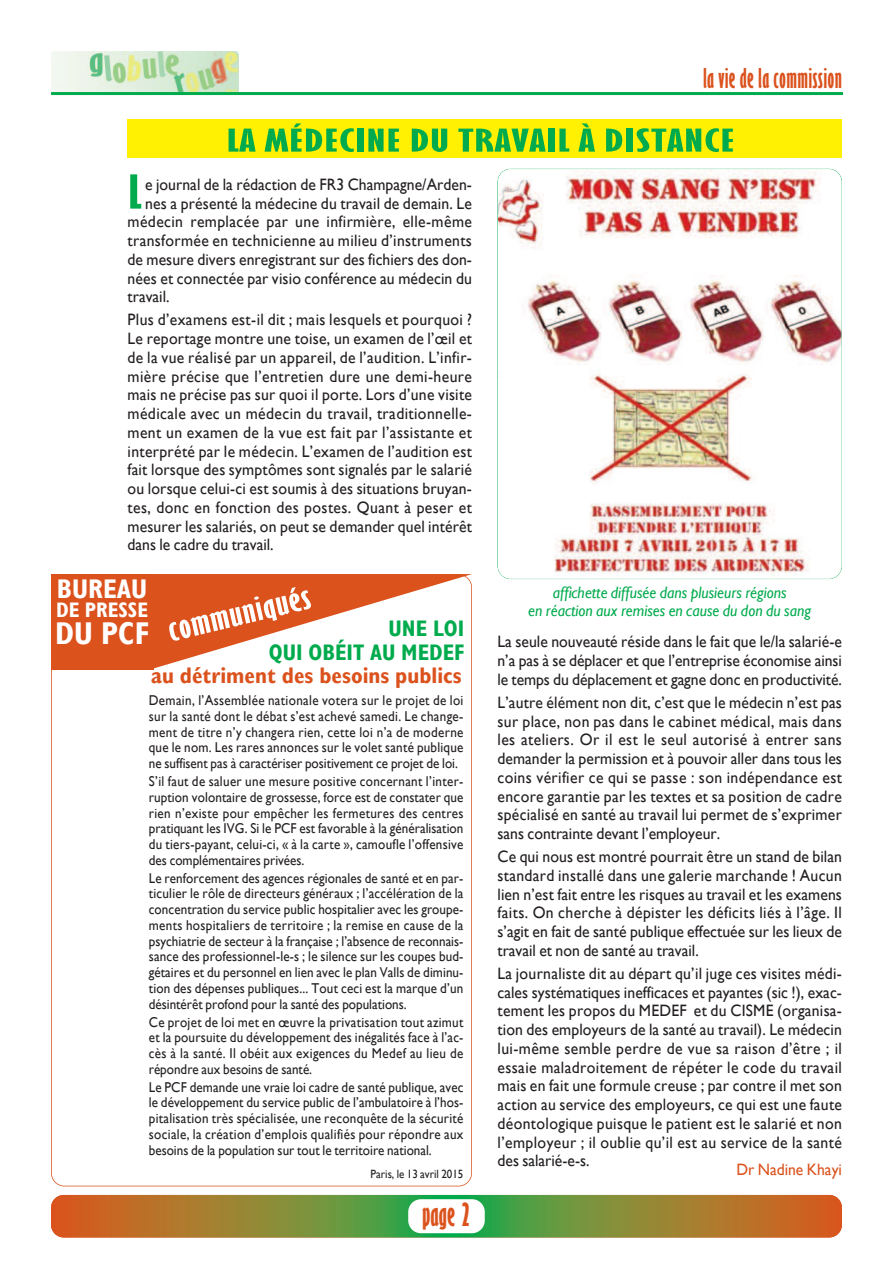
<style>
.page{position:relative;width:893px;height:1263px;background:#fff}
.page>*{position:absolute;margin:0;border:0;box-sizing:border-box;transform-origin:0 0}
.t1{font:700 extra-condensed 51.3px "Giltus D";color:#00ab4d;scale:1.5 1}
.t2{font:700 extra-condensed 36px "Giltus D";color:#fff;scale:1.5 1}
.t3{font:700 extra-condensed 36px "Giltus D";color:#db521d}
.t4{font:700 extra-condensed 34.5px "Giltus D";color:#00ab4d;scale:2 1}
.t5{font:700 condensed 31.5px "Gill Sans";color:#fff}
.t6{font:700 extra-condensed 30px "Giltus D";letter-spacing:.01em;color:#db521d}
.t7{font:700 condensed 27px "Gill Sans";color:#fff}
.t8{font:700 condensed 22.5px "Gill Sans";color:#db521d}
.t9{font:700 condensed 22.5px/24px "Gill Sans";color:#00ab4d;text-align:right}
.t10{font:700 condensed 21px "Gill Sans";color:#fff}
.t11{font:16.5px/18.8px "Gill Sans";letter-spacing:.01em;color:#231f20;text-align:justify;scale:.95 1}
.t12{font:italic 16.5px/18.8px "Gill Sans";color:#00ab4d;text-align:center;scale:.95 1}
.t13{font:16.5px "Gill Sans";color:#db521d;scale:.95 1}
.t14{font:14.25px/15.8px "Gill Sans";color:#231f20;text-align:justify;scale:.92 1}
.t15{font:12px "Gill Sans";color:#231f20;scale:.92 1}
</style>
<div class="page">
<svg style="left:51px;top:1195px;width:791px;height:42px;background:#918334"></svg>
<div style="left:408px;top:1199px;width:77px;height:34px;background:#fff;border-radius:13px"></div>
<img style="left:51px;top:51px;width:187px;height:41px">
<hr style="left:51px;top:92px;width:792px;height:3px;background:#00ab4d">
<div style="left:128px;top:119px;width:714px;height:38px;background:#fff101"></div>
<div style="left:51px;top:574px;width:102px;height:95px;background:#db521d"></div>
<svg style="left:153px;top:574px;width:319px;height:95px"></svg>
<img style="left:498px;top:169px;width:343px;height:410px">
<h3 class="t6" style="left:703px;top:60px;width:140px">la vie de la commission</h3>
<h3 class="t4" style="left:226px;top:120px;width:256px">LAMÉDECINEDUTRAVAILÀDISTANCE</h3>
<h1 class="t1" style="left:128px;top:161px;width:11px">L</h1>
<p class="t11" style="left:145px;top:175px;width:345px">e journal de la rédaction de FR3 Champagne/Arden-</p>
<p class="t11" style="left:145px;top:194px;width:345px">nes a présenté la médecine du travail de demain. Le</p>
<p class="t11" style="left:128px;top:212px;width:364px">médecin remplacée par une infirmière, elle-même</p>
<p class="t11" style="left:128px;top:231px;width:364px">transformée en technicienne au milieu d’instruments</p>
<p class="t11" style="left:128px;top:250px;width:364px">de mesure divers enregistrant sur des fichiers des don-</p>
<p class="t11" style="left:128px;top:269px;width:364px">nées et connectée par visio conférence au médecin du</p>
<p class="t11" style="left:128px;top:287px;width:46px">travail.</p>
<p class="t11" style="left:128px;top:310px;width:364px">Plus d’examens est-il dit ; mais lesquels et pourquoi ?<br>Le reportage montre une toise, un examen de l’œil et de la vue réalisé par un appareil, de l’audition. L’infir&shy;mière précise que l’entretien dure une demi-heure mais ne précise pas sur quoi il porte. Lors d’une visite médicale avec un médecin du travail, traditionnelle&shy;ment un examen de la vue est fait par l’assistante et interprété par le médecin. L’examen de l’audition est fait lorsque des symptômes sont signalés par le salarié ou lorsque celui-ci est soumis à des situations bruyan&shy;tes, donc en fonction des postes. Quant à peser et mesurer les salariés, on peut se demander quel intérêt dans le cadre du travail.</p>
<h3 class="t7" style="left:57px;top:572px;width:92px">BUREAU</h3>
<p class="t10" style="left:56px;top:598px;width:94px">DE PRESSE</p>
<h3 class="t5" style="left:55px;top:614px;width:95px">DU PCF</h3>
<h2 class="t2" style="left:163px;top:608px;width:98px;rotate:-13deg">communiqués</h2>
<h3 class="t9" style="left:269px;top:617px;width:197px">UNE LOI<br>QUI OBÉIT AU MEDEF</h3>
<h3 class="t8" style="left:151px;top:662px;width:312px">AU DÉTRIMENT DES BESOINS PUBLICS</h3>
<p class="t14" style="left:149px;top:692px;width:344px">Demain, l’Assemblée nationale votera sur le projet de loi sur la santé dont le débat s’est achevé samedi. Le change&shy;ment de titre n’y changera rien, cette loi n’a de moderne que le nom. Les rares annonces sur le volet santé publique ne suffisent pas à caractériser positivement ce projet de loi.</p>
<p class="t14" style="left:149px;top:773px;width:344px">S’il faut de saluer une mesure positive concernant l’inter&shy;ruption volontaire de grossesse, force est de constater que rien n’existe pour empêcher les fermetures des centres pratiquant les IVG. Si le PCF est favorable à la généralisation du tiers-payant, celui-ci, « à la carte », camoufle l’offensive des complémentaires privées.</p>
<p class="t14" style="left:149px;top:870px;width:344px">Le renforcement des agences régionales de santé et en par&shy;ticulier le rôle de directeurs généraux ; l’accélération de la concentration du service public hospitalier avec les groupe&shy;ments hospitaliers de territoire ; la remise en cause de la psychiatrie de secteur à la française ; l’absence de reconnais&shy;sance des professionnel-le-s ; le silence sur les coupes bud&shy;gétaires et du personnel en lien avec le plan Valls de diminu&shy;tion des dépenses publiques... Tout ceci est la marque d’un désintérêt profond pour la santé des populations.</p>
<p class="t14" style="left:149px;top:1014px;width:344px">Ce projet de loi met en œuvre la privatisation tout azimut et la poursuite du développement des inégalités face à l’ac&shy;cès à la santé. Il obéit aux exigences du Medef au lieu de répondre aux besoins de santé.</p>
<p class="t14" style="left:149px;top:1079px;width:344px">Le PCF demande une vraie loi cadre de santé publique, avec le développement du service public de l’ambulatoire à l’hos&shy;pitalisation très spécialisée, une reconquête de la sécurité sociale, la création d’emplois qualifiés pour répondre aux besoins de la population sur tout le territoire national.</p>
<p class="t15" style="left:371px;top:1167px;width:103px">Paris, le 13 avril 2015</p>
<h2 class="t3" style="left:422px;top:1193px;width:50px">page2</h2>
<p class="t12" style="left:528px;top:582px;width:299px">affichette diffusée dans plusieurs régions<br>en réaction aux remises en cause du don du sang</p>
<p class="t11" style="left:497px;top:632px;width:364px">La seule nouveauté réside dans le fait que le/la salarié-e n’a pas à se déplacer et que l’entreprise économise ainsi le temps du déplacement et gagne donc en productivité.</p>
<p class="t11" style="left:497px;top:693px;width:364px">L’autre élément non dit, c’est que le médecin n’est pas sur place, non pas dans le cabinet médical, mais dans les ateliers. Or il est le seul autorisé à entrer sans demander la permission et à pouvoir aller dans tous les coins vérifier ce qui se passe : son indépendance est encore garantie par les textes et sa position de cadre spécialisé en santé au travail lui permet de s’exprimer sans contrainte devant l’employeur.</p>
<p class="t11" style="left:497px;top:847px;width:364px">Ce qui nous est montré pourrait être un stand de bilan standard installé dans une galerie marchande ! Aucun lien n’est fait entre les risques au travail et les examens faits. On cherche à dépister les déficits liés à l’âge. Il s’agit en fait de santé publique effectuée sur les lieux de travail et non de santé au travail.</p>
<p class="t11" style="left:497px;top:964px;width:364px">La journaliste dit au départ qu’il juge ces visites médi&shy;cales systématiques inefficaces et payantes (sic !), exac&shy;tement les propos du MEDEF et du CISME (organisa&shy;tion des employeurs de la santé au travail). Le médecin lui-même semble perdre de vue sa raison d’être ; il essaie maladroitement de répéter le code du travail mais en fait une formule creuse ; par contre il met son action au service des employeurs, ce qui est une faute déontologique puisque le patient est le salarié et non l’employeur ; il oublie qu’il est au service de la santé des salarié-e-s.</p>
<p class="t13" style="left:736px;top:1160px;width:113px">Dr Nadine Khayi</p>
</div>
